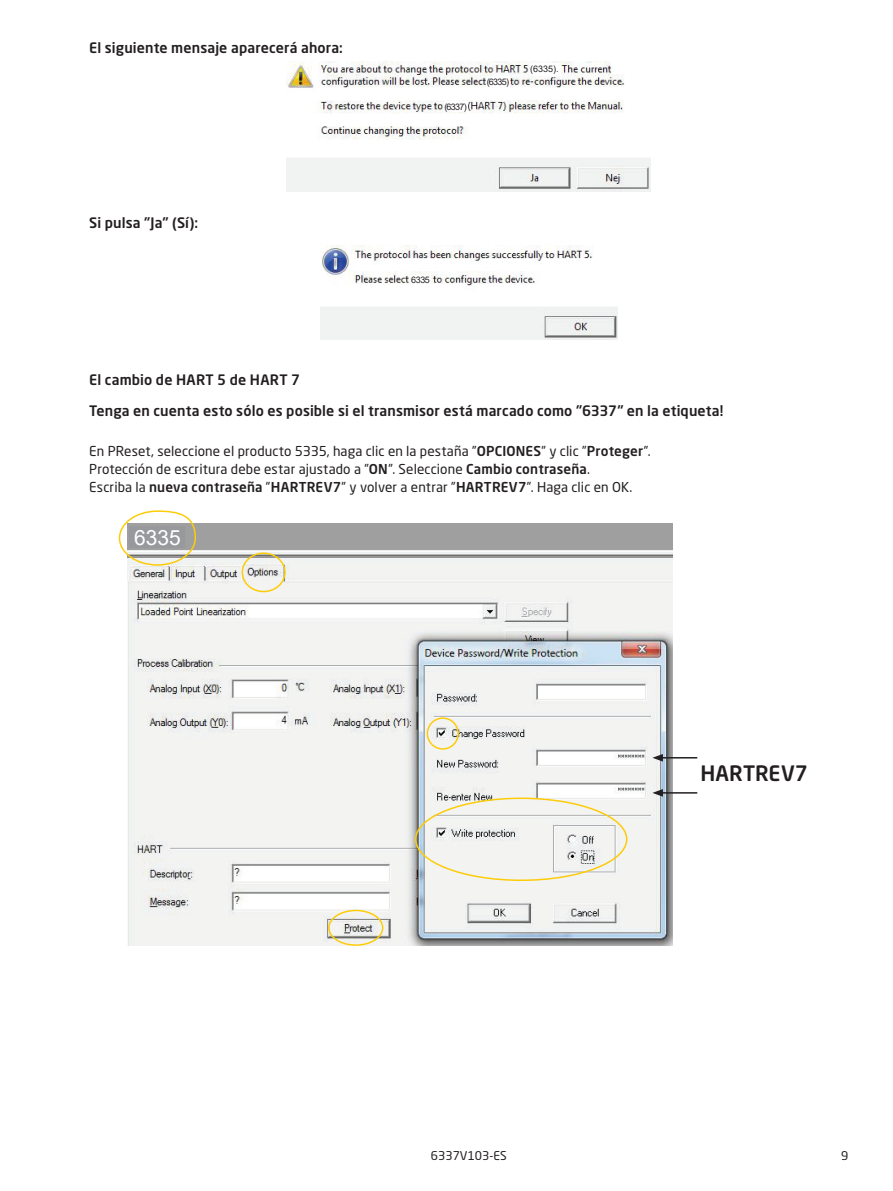
<style>
.page{position:relative;width:893px;height:1191px;background:#fff}
.page>*{position:absolute;margin:0;border:0;box-sizing:border-box;transform-origin:0 0}
.t1{font:500 21px "Neo Sans Pro";letter-spacing:.005em;color:#231f20}
.t2{font:21px "Arial";color:#fff}
.t3{font:500 14.25px/30.8px "Neo Sans Pro";letter-spacing:.01em;color:#231f20}
.t4{font:13.5px/18px "Neo Sans Pro";letter-spacing:.01em;color:#231f20}
.t5{font:12px "Neo Sans Pro";color:#231f20}
.t6{font:9px "Arial";letter-spacing:-.065em;color:#231f20}
.s1{font-weight:500}
</style>
<div class="page">
<img style="left:321px;top:246px;width:296px;height:94px">
<div style="left:411px;top:275px;width:20px;height:9px;background:#fff"></div>
<img style="left:287px;top:62px;width:364px;height:129px">
<div style="left:530px;top:63px;width:31px;height:12px;background:#fff"></div>
<div style="left:487px;top:76px;width:23px;height:10px;background:#fff"></div>
<div style="left:444px;top:101px;width:24px;height:10px;background:#fff"></div>
<img style="left:127px;top:524px;width:546px;height:422px">
<div style="left:242px;top:552px;width:44px;height:40px;border:2px solid #fdcc09;border-radius:50%"></div>
<div style="left:427px;top:717px;width:32px;height:32px;border:2px solid #fdcc09;border-radius:50%"></div>
<div style="left:415px;top:797px;width:212px;height:84px;border:2px solid #fdcc09;border-radius:50%"></div>
<div style="left:328px;top:909px;width:55px;height:37px;border:2px solid #fdcc09;border-radius:50%"></div>
<div style="left:130px;top:526px;width:55px;height:21px;background:#97999c"></div>
<div style="left:119px;top:510px;width:77px;height:56px;border:2px solid #fdcc09;border-radius:50%"></div>
<hr style="left:661px;top:757px;width:36px;height:1px;background:#231f20">
<svg style="left:652px;top:754px;width:11px;height:7px"></svg>
<hr style="left:661px;top:792px;width:36px;height:1px;background:#231f20">
<svg style="left:652px;top:789px;width:11px;height:7px"></svg>
<p class="t3" style="left:89px;top:32px;width:255px">El siguiente mensaje aparecerá ahora:</p>
<p class="t3" style="left:89px;top:207px;width:110px">Si pulsa "Ja" (Sí):</p>
<p class="t6" style="left:444px;top:100px;width:24px">(6337)</p>
<p class="t6" style="left:487px;top:75px;width:24px">(6335)</p>
<p class="t6" style="left:530px;top:63px;width:30px">(6335).</p>
<p class="t6" style="left:411px;top:274px;width:20px">6335</p>
<p class="t3" style="left:89px;top:364px;width:636px">El cambio de HART 5 de HART 7<br>Tenga en cuenta esto sólo es posible si el transmisor está marcado como "6337" en la etiqueta!</p>
<p class="t4" style="left:89px;top:442px;width:563px">En PReset, seleccione el producto 5335, haga clic en la pestaña ”<span class="s1">OPCIONES</span>” y clic ”<span class="s1">Proteger</span>”.<br>Protección de escritura debe estar ajustado a ”<span class="s1">ON</span>”. Seleccione <span class="s1">Cambio contraseña</span>.<br>Escriba la <span class="s1">nueva contraseña</span> ”<span class="s1">HARTREV7</span>” y volver a entrar ”<span class="s1">HARTREV7</span>”. Haga clic en OK.</p>
<h1 class="t2" style="left:134px;top:523px;width:48px">6335</h1>
<h1 class="t1" style="left:700px;top:759px;width:109px">HARTREV7</h1>
<p class="t5" style="left:431px;top:1148px;width:77px">6337V103-ES</p>
<p class="t5" style="left:841px;top:1148px;width:9px">9</p>
</div>
